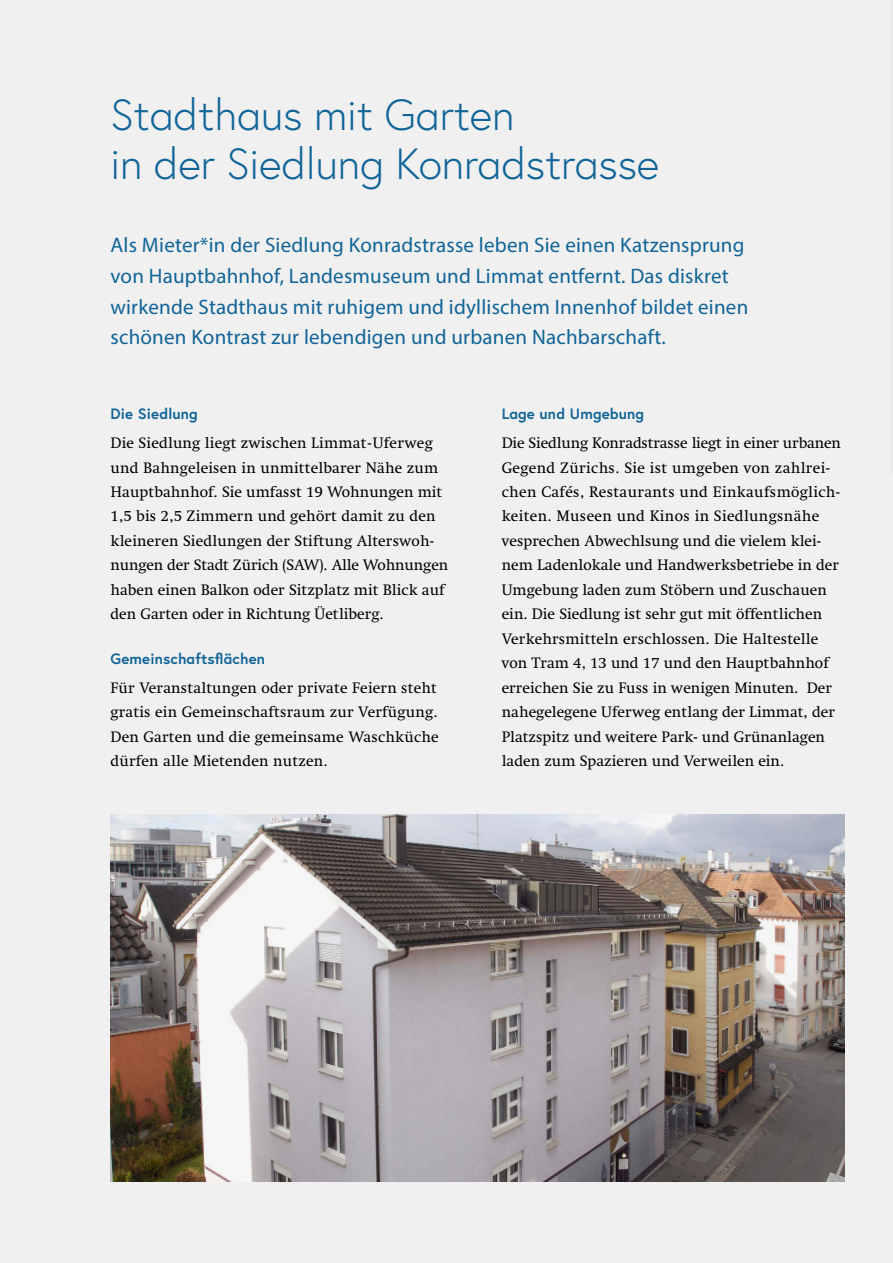
<style>
.page{position:relative;width:893px;height:1263px;background:#f0f0f0}
.page>*{position:absolute;margin:0;border:0;box-sizing:border-box;transform-origin:0 0}
.t1{font:300 43.5px/48.9px "Europa";letter-spacing:-.005em;color:#106498}
.t2{font:21px/30.6px "Myriad Pro";letter-spacing:.01em;color:#106498}
.t3{font:15.45px/24.5px "Swift LT Pro";color:#000}
.t4{font:700 15px "Europa";letter-spacing:.01em;color:#106498}
</style>
<div class="page">
<img style="left:111px;top:815px;width:733px;height:367px">
<hr style="left:892px;top:0;width:1px;height:472px;background:#e7e7e7">
<h1 class="t1" style="left:111px;top:90px;width:550px">Stadthaus mit Garten<br>in der Siedlung Konradstrasse</h1>
<p class="t2" style="left:111px;top:230px;width:639px">Als Mieter*in der Siedlung Konradstrasse leben Sie einen Katzensprung von Hauptbahnhof, Landesmuseum und Limmat entfernt. Das diskret wirkende Stadthaus mit ruhigem und idyllischem Innenhof bildet einen schönen Kontrast zur lebendigen und urbanen Nachbarschaft.</p>
<p class="t4" style="left:111px;top:404px;width:89px">Die Siedlung</p>
<p class="t3" style="left:111px;top:431px;width:339px">Die Siedlung liegt zwischen Limmat-Uferweg und Bahngeleisen in unmittelbarer Nähe zum Hauptbahnhof. Sie umfasst 19 Wohnungen mit 1,5 bis 2,5 Zimmern und gehört damit zu den kleineren Siedlungen der Stiftung Alterswoh&shy;nungen der Stadt Zürich (SAW). Alle Wohnungen haben einen Balkon oder Sitzplatz mit Blick auf den Garten oder in Richtung Üetliberg.</p>
<p class="t4" style="left:111px;top:648px;width:156px">Gemeinschaftsflächen</p>
<p class="t3" style="left:111px;top:675px;width:330px;text-align:justify">Für Veranstaltungen oder private Feiern steht gratis ein Gemeinschaftsraum zur Verfügung.<br>Den Garten und die gemeinsame Waschküche dürfen alle Mietenden nutzen.</p>
<p class="t4" style="left:502px;top:404px;width:144px">Lage und Umgebung</p>
<p class="t3" style="left:502px;top:431px;width:341px">Die Siedlung Konradstrasse liegt in einer urbanen Gegend Zürichs. Sie ist umgeben von zahlrei&shy;chen Cafés, Restaurants und Einkaufsmöglich&shy;keiten. Museen und Kinos in Siedlungsnähe vesprechen Abwechlsung und die vielem klei&shy;nem Ladenlokale und Handwerksbetriebe in der Umgebung laden zum Stöbern und Zuschauen ein. Die Siedlung ist sehr gut mit öffentlichen Verkehrsmitteln erschlossen. Die Haltestelle von Tram 4, 13 und 17 und den Hauptbahnhof erreichen Sie zu Fuss in wenigen Minuten. Der nahegelegene Uferweg entlang der Limmat, der Platzspitz und weitere Park- und Grünanlagen laden zum Spazieren und Verweilen ein.</p>
</div>
